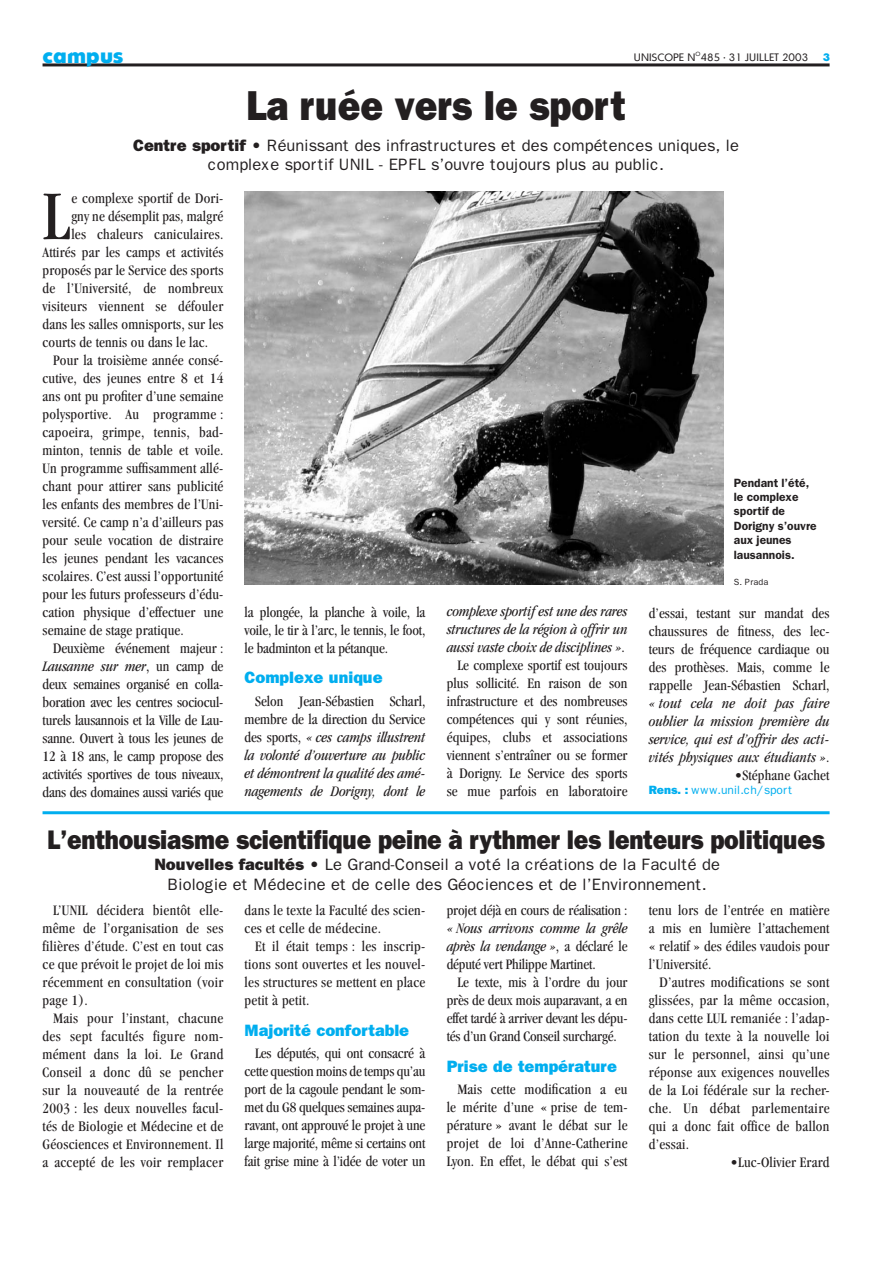
<style>
.page{position:relative;width:893px;height:1263px;background:#fff}
.page>*{position:absolute;margin:0;border:0;box-sizing:border-box;transform-origin:0 0}
.t1{font:condensed 72.15px "Garamond";color:#231f20}
.t2{font:800 42px "Franklin Gothic";color:#231f20;scale:.9 1}
.t3{font:800 27px "Franklin Gothic";letter-spacing:-.01em;color:#231f20;scale:.9 1}
.t4{font:700 21px "Ornitons";letter-spacing:.01em;color:#00aeef}
.t5{font:16.5px/19.8px "Franklin Gothic";color:#231f20;text-align:center}
.t6{font:800 16.5px "Franklin Gothic";color:#00aeef}
.t7{font:condensed 15px/18px "Garamond";letter-spacing:.01em;color:#231f20;text-align:justify}
.t8{font:italic condensed 15px/18px "Garamond";letter-spacing:-.01em;color:#231f20;text-align:justify}
.t9{font:condensed 15px "Garamond";letter-spacing:-.01em;color:#231f20}
.t10{font:600 12px/14.4px "Franklin Gothic";color:#231f20}
.t11{font:12px "Franklin Gothic";color:#00aeef}
.t12{font:300 10.5px "Ornitons";letter-spacing:.01em;color:#231f20}
.t13{font:700 10.5px "Ornitons";color:#00aeef}
.t14{font:9px "Franklin Gothic";letter-spacing:.01em;color:#231f20}
.s1{font-weight:800}
.s2{font-style:normal}
.s3{font-style:italic}
</style>
<div class="page">
<hr style="left:43px;top:63px;width:786px;height:3px;background:#231f20">
<img style="left:244px;top:191px;width:479px;height:394px">
<hr style="left:43px;top:811px;width:786px;height:3px;background:#00aeef">
<p class="t12" style="left:634px;top:51px;width:176px">UNISCOPE N<sup>O</sup>485 • 31 JUILLET 2003</p>
<h3 class="t4" style="left:43px;top:43px;width:82px">campus</h3>
<p class="t13" style="left:822px;top:50px;width:9px">3</p>
<h2 class="t2" style="left:246px;top:91px;width:423px">La ruée vers le sport</h2>
<p class="t5" style="left:133px;top:136px;width:607px"><span class="s1">Centre sportif</span> • Réunissant des infrastructures et des compétences uniques, le complexe sportif UNIL - EPFL s’ouvre toujours plus au public.</p>
<h1 class="t1" style="left:43px;top:188px;width:30px">L</h1>
<p class="t7" style="left:71px;top:190px;width:153px">e complexe sportif de Dori-</p>
<p class="t7" style="left:71px;top:208px;width:153px">gny ne désemplit pas, malgré</p>
<p class="t7" style="left:71px;top:226px;width:153px">les chaleurs caniculaires.</p>
<p class="t7" style="left:43px;top:244px;width:182px">Attirés par les camps et activités</p>
<p class="t7" style="left:43px;top:262px;width:182px">proposés par le Service des sports</p>
<p class="t7" style="left:43px;top:280px;width:182px">de l’Université, de nombreux</p>
<p class="t7" style="left:43px;top:298px;width:182px">visiteurs viennent se défouler</p>
<p class="t7" style="left:43px;top:316px;width:182px">dans les salles omnisports, sur les</p>
<p class="t7" style="left:43px;top:334px;width:167px">courts de tennis ou dans le lac.</p>
<p class="t7" style="left:53px;top:352px;width:172px">Pour la troisième année consé-</p>
<p class="t7" style="left:43px;top:370px;width:182px">cutive, des jeunes entre 8 et 14</p>
<p class="t7" style="left:43px;top:388px;width:182px">ans ont pu profiter d’une semaine</p>
<p class="t7" style="left:43px;top:406px;width:182px">polysportive. Au programme :</p>
<p class="t7" style="left:43px;top:424px;width:182px">capoeira, grimpe, tennis, bad-</p>
<p class="t7" style="left:43px;top:442px;width:182px">minton, tennis de table et voile.</p>
<p class="t7" style="left:43px;top:460px;width:182px">Un programme suffisamment allé-</p>
<p class="t7" style="left:43px;top:478px;width:182px">chant pour attirer sans publicité</p>
<p class="t7" style="left:43px;top:496px;width:182px">les enfants des membres de l’Uni-</p>
<p class="t7" style="left:43px;top:514px;width:182px">versité. Ce camp n’a d’ailleurs pas</p>
<p class="t7" style="left:43px;top:532px;width:182px">pour seule vocation de distraire</p>
<p class="t7" style="left:43px;top:550px;width:182px">les jeunes pendant les vacances</p>
<p class="t7" style="left:43px;top:568px;width:182px">scolaires. C’est aussi l’opportunité</p>
<p class="t7" style="left:43px;top:586px;width:182px">pour les futurs professeurs d’édu-</p>
<p class="t7" style="left:43px;top:604px;width:182px">cation physique d’effectuer une</p>
<p class="t7" style="left:43px;top:622px;width:143px">semaine de stage pratique.</p>
<p class="t7" style="left:53px;top:640px;width:172px">Deuxième événement majeur :</p>
<p class="t8" style="left:43px;top:658px;width:182px">Lausanne sur mer<span class="s2">, un camp de</span></p>
<p class="t9" style="left:43px;top:678px;width:182px">deux semaines organisé en colla-</p>
<p class="t9" style="left:43px;top:696px;width:182px">boration avec les centres sociocul-</p>
<p class="t9" style="left:43px;top:714px;width:182px">turels lausannois et la Ville de Lau-</p>
<p class="t9" style="left:43px;top:732px;width:182px">sanne. Ouvert à tous les jeunes de</p>
<p class="t9" style="left:43px;top:750px;width:182px">12 à 18 ans, le camp propose des</p>
<p class="t9" style="left:43px;top:768px;width:182px">activités sportives de tous niveaux,</p>
<p class="t9" style="left:43px;top:786px;width:182px">dans des domaines aussi variés que</p>
<p class="t7" style="left:244px;top:604px;width:182px">la plongée, la planche à voile, la voile, le tir à l’arc, le tennis, le foot, le badminton et la pétanque.</p>
<p class="t6" style="left:244px;top:672px;width:140px">Complexe unique</p>
<p class="t8" style="left:244px;top:693px;width:182px;text-indent:11px"><span class="s2">Selon Jean-Sébastien Scharl, membre de la direction du Service des sports,</span> « ces camps illustrent la volonté d’ouverture au public et démontrent la qualité des amé&shy;nagements de Dorigny, dont le</p>
<p class="t7" style="left:446px;top:604px;width:182px;text-align:right"><span class="s3">complexe sportif est une des rares structures de la région à offrir un aussi vaste choix de disciplines »</span>.<br>Le complexe sportif est toujours plus sollicité. En raison de son infrastructure et des nombreuses compétences qui y sont réunies, équipes, clubs et associations viennent s’entraîner ou se former à Dorigny. Le Service des sports se mue parfois en laboratoire</p>
<p class="t10" style="left:733px;top:476px;width:84px">Pendant l’été, le complexe sportif de<br>Dorigny s’ouvre aux jeunes lausannois.</p>
<p class="t14" style="left:733px;top:579px;width:36px">S. Prada</p>
<p class="t7" style="left:648px;top:605px;width:182px">d’essai, testant sur mandat des chaussures de fitness, des lec&shy;teurs de fréquence cardiaque ou des prothèses. Mais, comme le rappelle Jean-Sébastien Scharl,</p>
<p class="t8" style="left:648px;top:695px;width:182px">« tout cela ne doit pas faire oublier la mission première du service, qui est d’offrir des acti&shy;vités physiques aux étudiants »<span class="s2">.</span></p>
<p class="t7" style="left:734px;top:767px;width:96px">•Stéphane Gachet</p>
<p class="t11" style="left:648px;top:786px;width:145px"><span class="s1">Rens. :</span> www.unil.ch/sport</p>
<h3 class="t3" style="left:47px;top:831px;width:865px">L’enthousiasme scientifique peine à rythmer les lenteurs politiques</h3>
<p class="t5" style="left:154px;top:856px;width:567px"><span class="s1">Nouvelles facultés</span> • Le Grand-Conseil a voté la créations de la Faculté de<br>Biologie et Médecine et de celle des Géociences et de l’Environnement.</p>
<p class="t7" style="left:43px;top:903px;width:182px;text-indent:11px">L’UNIL décidera bientôt elle&shy;même de l’organisation de ses filières d’étude. C’est en tout cas ce que prévoit le projet de loi mis récemment en consultation (voir page 1).</p>
<p class="t7" style="left:43px;top:1011px;width:182px;text-indent:11px">Mais pour l’instant, chacune des sept facultés figure nom&shy;mément dans la loi. Le Grand Conseil a donc dû se pencher sur la nouveauté de la rentrée 2003 : les deux nouvelles facul&shy;tés de Biologie et Médecine et de Géosciences et Environnement. Il a accepté de les voir remplacer</p>
<p class="t7" style="left:244px;top:903px;width:182px">dans le texte la Faculté des scien&shy;ces et celle de médecine.</p>
<p class="t7" style="left:244px;top:939px;width:182px;text-indent:11px">Et il était temps : les inscrip&shy;tions sont ouvertes et les nouvel&shy;les structures se mettent en place petit à petit.</p>
<p class="t6" style="left:244px;top:1025px;width:166px">Majorité confortable</p>
<p class="t7" style="left:244px;top:1046px;width:182px;text-indent:11px">Les députés, qui ont consacré à cette question moins de temps qu’au port de la cagoule pendant le som&shy;met du G8 quelques semaines aupa&shy;ravant, ont approuvé le projet à une large majorité, même si certains ont fait grise mine à l’idée de voter un</p>
<p class="t9" style="left:446px;top:905px;width:182px">projet déjà en cours de réalisation :</p>
<p class="t8" style="left:446px;top:921px;width:182px">« Nous arrivons comme la grêle après la vendange »<span class="s2">, a déclaré le député vert Philippe Martinet.</span></p>
<p class="t7" style="left:446px;top:975px;width:182px;text-indent:11px">Le texte, mis à l’ordre du jour près de deux mois auparavant, a en effet tardé à arriver devant les dépu&shy;tés d’un Grand Conseil surchargé.</p>
<p class="t6" style="left:446px;top:1061px;width:172px">Prise de température</p>
<p class="t7" style="left:446px;top:1082px;width:182px;text-indent:11px">Mais cette modification a eu le mérite d’une « prise de tem&shy;pérature » avant le débat sur le projet de loi d’Anne-Catherine Lyon. En effet, le débat qui s’est</p>
<p class="t7" style="left:648px;top:903px;width:182px">tenu lors de l’entrée en matière a mis en lumière l’attachement « relatif » des édiles vaudois pour l’Université.</p>
<p class="t7" style="left:648px;top:975px;width:182px;text-indent:11px">D’autres modifications se sont glissées, par la même occasion, dans cette LUL remaniée : l’adap&shy;tation du texte à la nouvelle loi sur le personnel, ainsi qu’une réponse aux exigences nouvelles de la Loi fédérale sur la recher&shy;che. Un débat parlementaire qui a donc fait office de ballon d’essai.</p>
<p class="t7" style="left:730px;top:1155px;width:101px">•Luc-Olivier Erard</p>
</div>
